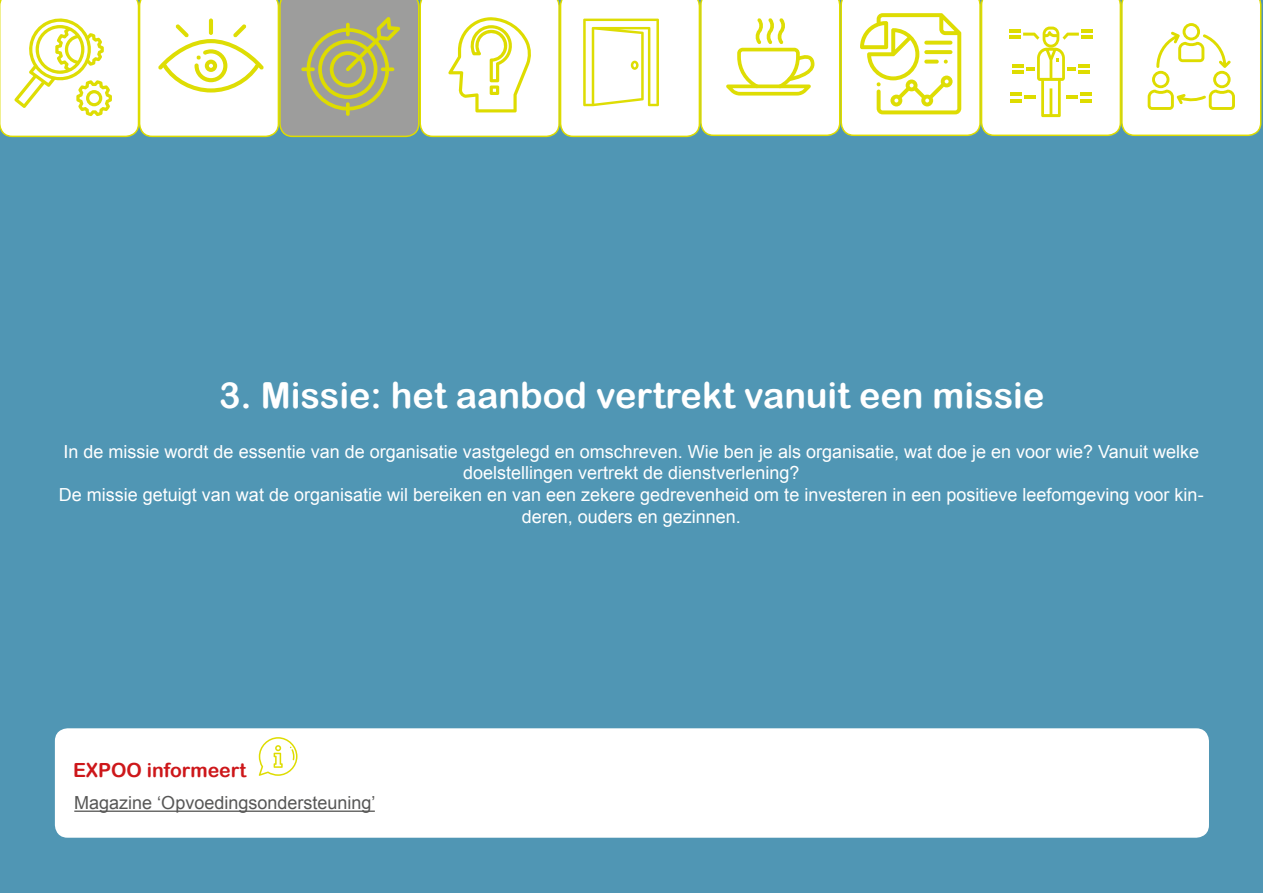
<style>
.page{position:relative;width:1263px;height:893px;background:#5096b4}
.page>*{position:absolute;margin:0;border:0;box-sizing:border-box;transform-origin:0 0}
.t1{font:36px "Arial Rounded MT Bold";color:#fff}
.t2{font:19.5px "Arial Rounded MT Bold";color:#cd171a}
.t3{font:18px/21.6px "Arial";color:#fff;text-align:center}
.t4{font:18px "Arial";color:#575756}
</style>
<div class="page">
<svg style="left:0;top:0;width:1261px;height:137px;background:#eff0d2"></svg>
<div style="left:55px;top:728px;width:1154px;height:110px;background:#fff;border-radius:13px"></div>
<svg style="left:259px;top:737px;width:38px;height:39px"></svg>
<hr style="left:74px;top:810px;width:301px;height:2px;background:#575756">
<h1 class="t1" style="left:219px;top:374px;width:827px">3. Missie: het aanbod vertrekt vanuit een missie</h1>
<p class="t3" style="left:59px;top:441px;width:1146px">In de missie wordt de essentie van de organisatie vastgelegd en omschreven. Wie ben je als organisatie, wat doe je en voor wie? Vanuit welke doelstellingen vertrekt de dienstverlening?<br>De missie getuigt van wat de organisatie wil bereiken en van een zekere gedrevenheid om te investeren in een positieve leefomgeving voor kin&shy;deren, ouders en gezinnen.</p>
<p class="t2" style="left:73px;top:758px;width:175px">EXPOO informeert</p>
<p class="t4" style="left:74px;top:791px;width:303px">Magazine ‘Opvoedingsondersteuning’</p>
</div>
